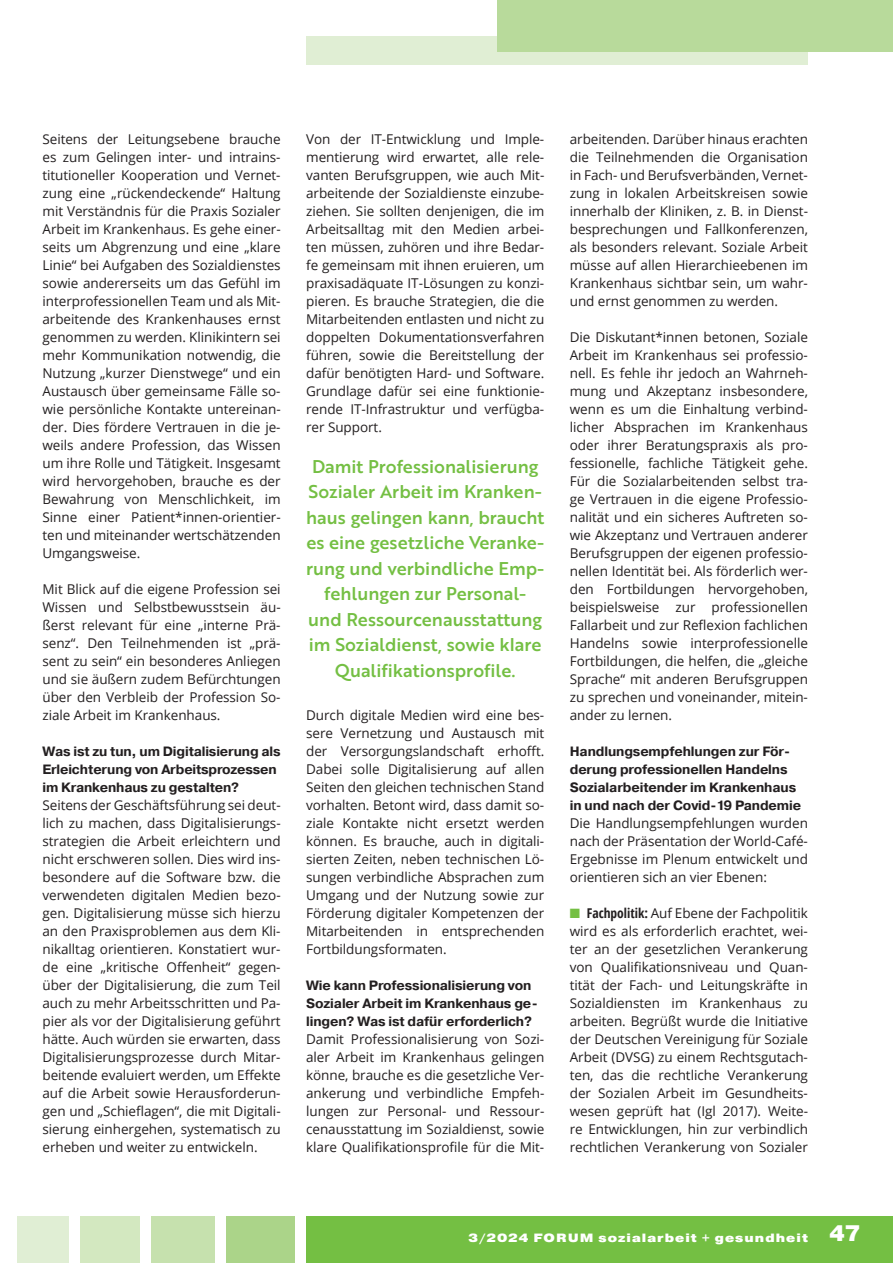
<style>
.page{position:relative;width:893px;height:1263px;background:#fff}
.page>*{position:absolute;margin:0;border:0;box-sizing:border-box;transform-origin:0 0}
.t1{font:18px/25.5px "Brother 1816 Medium";color:#74bf43;text-align:center}
.t2{font:13.5px/18px "Open Sans";letter-spacing:-.005em;color:#231f20;text-align:justify}
.t3{font:700 13.5px/18px "Pragmatica";letter-spacing:-.01em;color:#231f20}
.t4{font:900 12px "Pragmatica Ext";letter-spacing:.09em;color:#fff}
.s1{color:#74bf43}
.s2{font-weight:700;font-stretch:condensed}
.s3{font-family:"Pragmatica";font-size:22.5px}
</style>
<div class="page">
<div style="left:306px;top:36px;width:502px;height:28px;background:#e0eed4"></div>
<div style="left:497px;top:0;width:396px;height:51px;background:#b8da9b"></div>
<div style="left:227px;top:1216px;width:68px;height:47px;background:#abd489"></div>
<div style="left:151px;top:1216px;width:64px;height:47px;background:#c6e1ae"></div>
<div style="left:80px;top:1216px;width:60px;height:47px;background:#d3e8c0"></div>
<div style="left:17px;top:1216px;width:51px;height:47px;background:#e0eed4"></div>
<div style="left:306px;top:1216px;width:587px;height:47px;background:#74bf43"></div>
<p class="t2" style="left:43px;top:130px;width:240px">Seitens der Leitungsebene brauche es zum Gelingen inter- und intrains&shy;titutioneller Kooperation und Vernet&shy;zung eine „rückendeckende“ Haltung mit Verständnis für die Praxis Sozialer Arbeit im Krankenhaus. Es gehe einer&shy;seits um Abgrenzung und eine „klare Linie“ bei Aufgaben des Sozialdienstes sowie andererseits um das Gefühl im interprofessionellen Team und als Mit&shy;arbeitende des Krankenhauses ernst genommen zu werden. Klinikintern sei mehr Kommunikation notwendig, die Nutzung „kurzer Dienstwege“ und ein Austausch über gemeinsame Fälle so&shy;wie persönliche Kontakte untereinan&shy;der. Dies fördere Vertrauen in die je&shy;weils andere Profession, das Wissen um ihre Rolle und Tätigkeit. Insgesamt wird hervorgehoben, brauche es der Bewahrung von Menschlichkeit, im Sinne einer Patient*innen-orientier&shy;ten und miteinander wertschätzenden Umgangsweise.</p>
<p class="t2" style="left:43px;top:580px;width:240px">Mit Blick auf die eigene Profession sei Wissen und Selbstbewusstsein äu&shy;ßerst relevant für eine „interne Prä&shy;senz“. Den Teilnehmenden ist „prä&shy;sent zu sein“ ein besonderes Anliegen und sie äußern zudem Befürchtungen über den Verbleib der Profession So&shy;ziale Arbeit im Krankenhaus.</p>
<p class="t3" style="left:43px;top:742px;width:240px">Was ist zu tun, um Digitalisierung als<br>Erleichterung von Arbeitsprozessen im Krankenhaus zu gestalten?</p>
<p class="t2" style="left:43px;top:796px;width:240px">Seitens der Geschäftsführung sei deut&shy;lich zu machen, dass Digitalisierungs&shy;strategien die Arbeit erleichtern und nicht erschweren sollen. Dies wird ins&shy;besondere auf die Software bzw. die verwendeten digitalen Medien bezo&shy;gen. Digitalisierung müsse sich hierzu an den Praxisproblemen aus dem Kli&shy;nikalltag orientieren. Konstatiert wur&shy;de eine „kritische Offenheit“ gegen&shy;über der Digitalisierung, die zum Teil auch zu mehr Arbeitsschritten und Pa&shy;pier als vor der Digitalisierung geführt hätte. Auch würden sie erwarten, dass Digitalisierungsprozesse durch Mitar&shy;beitende evaluiert werden, um Effekte auf die Arbeit sowie Herausforderun&shy;gen und „Schieflagen“, die mit Digitali&shy;sierung einhergehen, systematisch zu erheben und weiter zu entwickeln.</p>
<p class="t2" style="left:306px;top:130px;width:240px">Von der IT-Entwicklung und Imple&shy;mentierung wird erwartet, alle rele&shy;vanten Berufsgruppen, wie auch Mit&shy;arbeitende der Sozialdienste einzube&shy;ziehen. Sie sollten denjenigen, die im Arbeitsalltag mit den Medien arbei&shy;ten müssen, zuhören und ihre Bedar&shy;fe gemeinsam mit ihnen eruieren, um praxisadäquate IT-Lösungen zu konzi&shy;pieren. Es brauche Strategien, die die Mitarbeitenden entlasten und nicht zu doppelten Dokumentationsverfahren führen, sowie die Bereitstellung der dafür benötigten Hard- und Software.<br>Grundlage dafür sei eine funktionie&shy;rende IT-Infrastruktur und verfügba&shy;rer Support.</p>
<p class="t1" style="left:306px;top:453px;width:240px">Damit Professionalisierung<br>Sozialer Arbeit im Kranken&shy;haus gelingen kann, braucht es eine gesetzliche Veranke&shy;rung und verbindliche Emp&shy;fehlungen zur Personal&shy;und Ressourcenausstattung im Sozialdienst, sowie klare<br>Qualifikationsprofile.</p>
<p class="t2" style="left:306px;top:705px;width:240px">Durch digitale Medien wird eine bes&shy;sere Vernetzung und Austausch mit der Versorgungslandschaft erhofft.<br>Dabei solle Digitalisierung auf allen Seiten den gleichen technischen Stand vorhalten. Betont wird, dass damit so&shy;ziale Kontakte nicht ersetzt werden können. Es brauche, auch in digitali&shy;sierten Zeiten, neben technischen Lö&shy;sungen verbindliche Absprachen zum Umgang und der Nutzung sowie zur Förderung digitaler Kompetenzen der Mitarbeitenden in entsprechenden Fortbildungsformaten.</p>
<p class="t3" style="left:306px;top:976px;width:233px">Wie kann Professionalisierung von<br>Sozialer Arbeit im Krankenhaus ge&shy;lingen? Was ist dafür erforderlich?</p>
<p class="t2" style="left:306px;top:1029px;width:240px">Damit Professionalisierung von Sozi&shy;aler Arbeit im Krankenhaus gelingen könne, brauche es die gesetzliche Ver&shy;ankerung und verbindliche Empfeh&shy;lungen zur Personal- und Ressour&shy;cenausstattung im Sozialdienst, sowie klare Qualifikationsprofile für die Mit-</p>
<p class="t2" style="left:570px;top:129px;width:240px">arbeitenden. Darüber hinaus erachten die Teilnehmenden die Organisation in Fach- und Berufsverbänden, Vernet&shy;zung in lokalen Arbeitskreisen sowie innerhalb der Kliniken, z. B. in Dienst&shy;besprechungen und Fallkonferenzen, als besonders relevant. Soziale Arbeit müsse auf allen Hierarchieebenen im Krankenhaus sichtbar sein, um wahr&shy;und ernst genommen zu werden.</p>
<p class="t2" style="left:570px;top:327px;width:240px">Die Diskutant*innen betonen, Soziale Arbeit im Krankenhaus sei professio&shy;nell. Es fehle ihr jedoch an Wahrneh&shy;mung und Akzeptanz insbesondere, wenn es um die Einhaltung verbind&shy;licher Absprachen im Krankenhaus oder ihrer Beratungspraxis als pro&shy;fessionelle, fachliche Tätigkeit gehe.<br>Für die Sozialarbeitenden selbst tra&shy;ge Vertrauen in die eigene Professio&shy;nalität und ein sicheres Auftreten so&shy;wie Akzeptanz und Vertrauen anderer Berufsgruppen der eigenen professio&shy;nellen Identität bei. Als förderlich wer&shy;den Fortbildungen hervorgehoben, beispielsweise zur professionellen Fallarbeit und zur Reflexion fachlichen Handelns sowie interprofessionelle Fortbildungen, die helfen‚ die „gleiche Sprache“ mit anderen Berufsgruppen zu sprechen und voneinander, mitein&shy;ander zu lernen.</p>
<p class="t3" style="left:570px;top:742px;width:233px">Handlungsempfehlungen zur För&shy;derung professionellen Handelns Sozialarbeitender im Krankenhaus in und nach der Covid-19 Pandemie</p>
<p class="t2" style="left:570px;top:813px;width:240px">Die Handlungsempfehlungen wurden nach der Präsentation der World-Café-Ergebnisse im Plenum entwickelt und orientieren sich an vier Ebenen:</p>
<p class="t2" style="left:570px;top:903px;width:240px"><span class="s1">■</span> <span class="s2">Fachpolitik:</span> Auf Ebene der Fachpolitik wird es als erforderlich erachtet, wei&shy;ter an der gesetzlichen Verankerung von Qualifikationsniveau und Quan&shy;tität der Fach- und Leitungskräfte in Sozialdiensten im Krankenhaus zu arbeiten. Begrüßt wurde die Initiative der Deutschen Vereinigung für Soziale Arbeit (DVSG) zu einem Rechtsgutach&shy;ten, das die rechtliche Verankerung der Sozialen Arbeit im Gesundheits&shy;wesen geprüft hat (Igl 2017). Weite&shy;re Entwicklungen, hin zur verbindlich rechtlichen Verankerung von Sozialer</p>
<p class="t4" style="left:468px;top:1230px;width:394px">3/2024 FORUM sozialarbeit + gesundheit <span class="s3">47</span></p>
</div>
